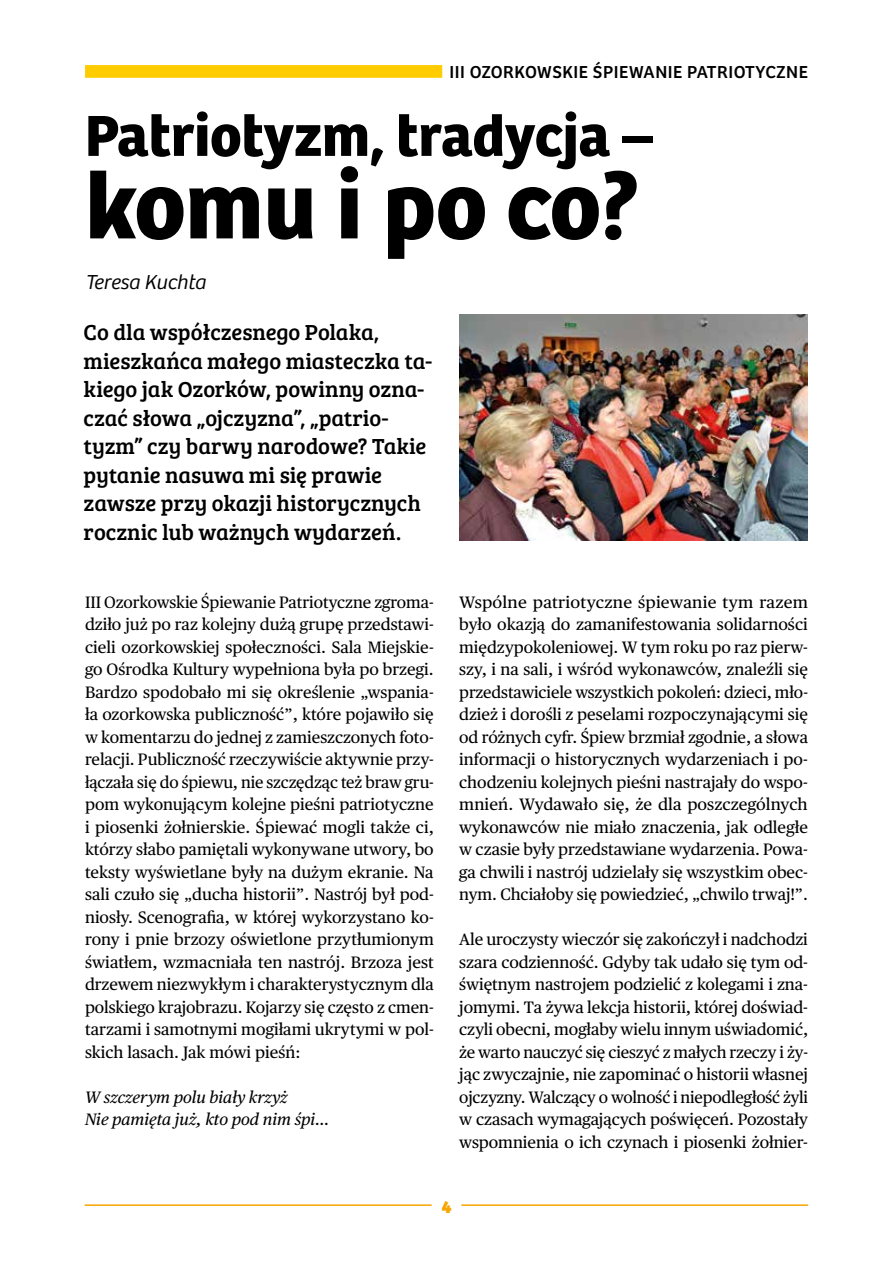
<style>
.page{position:relative;width:893px;height:1263px;background:#fff}
.page>*{position:absolute;margin:0;border:0;box-sizing:border-box;transform-origin:0 0}
.t1{font:700 97.5px "Bree";color:#000}
.t2{font:700 60px "Bree";color:#000}
.t3{font:22.5px/28.5px "Bree Serif";letter-spacing:-.005em;color:#000}
.t4{font:italic 300 21px "Bree";color:#000}
.t5{font:18px "Bree";letter-spacing:.03em;color:#000}
.t6{font:800 18px "Bree";color:#f7a600}
.t7{font:16.5px/22.5px "Publico Text";color:#000;text-align:justify}
.t8{font:italic 16.5px/22.5px "Publico Text";color:#000}
</style>
<div class="page">
<hr style="left:85px;top:1204px;width:723px;height:2px;background:#f7a600">
<div style="left:432px;top:1190px;width:29px;height:30px;background:#fff;border-radius:50%"></div>
<div style="left:85px;top:65px;width:357px;height:13px;background:#fc0"></div>
<img style="left:459px;top:315px;width:349px;height:225px">
<p class="t5" style="left:449px;top:61px;width:360px">III OZORKOWSKIE ŚPIEWANIE PATRIOTYCZNE</p>
<h2 class="t2" style="left:85px;top:100px;width:569px">Patriotyzm, tradycja –</h2>
<h1 class="t1" style="left:85px;top:147px;width:556px">komu i po co?</h1>
<p class="t4" style="left:85px;top:271px;width:122px">Teresa Kuchta</p>
<p class="t3" style="left:84px;top:317px;width:350px">Co dla współczesnego Polaka, mieszkańca małego miasteczka ta&shy;kiego jak Ozorków, powinny ozna&shy;czać słowa „ojczyzna”, „patrio&shy;tyzm” czy barwy narodowe? Takie pytanie nasuwa mi się prawie zawsze przy okazji historycznych rocznic lub ważnych wydarzeń.</p>
<p class="t7" style="left:85px;top:589px;width:350px">III Ozorkowskie Śpiewanie Patriotyczne zgroma&shy;dziło już po raz kolejny dużą grupę przedstawi&shy;cieli ozorkowskiej społeczności. Sala Miejskie&shy;go Ośrodka Kultury wypełniona była po brzegi.<br>Bardzo spodobało mi się określenie „wspania&shy;ła ozorkowska publiczność”, które pojawiło się w komentarzu do jednej z zamieszczonych foto&shy;relacji. Publiczność rzeczywiście aktywnie przy&shy;łączała się do śpiewu, nie szczędząc też braw gru&shy;pom wykonującym kolejne pieśni patriotyczne i piosenki żołnierskie. Śpiewać mogli także ci, którzy słabo pamiętali wykonywane utwory, bo teksty wyświetlane były na dużym ekranie. Na sali czuło się „ducha historii”. Nastrój był pod&shy;niosły. Scenografia, w której wykorzystano ko&shy;rony i pnie brzozy oświetlone przytłumionym światłem, wzmacniała ten nastrój. Brzoza jest drzewem niezwykłym i charakterystycznym dla polskiego krajobrazu. Kojarzy się często z cmen&shy;tarzami i samotnymi mogiłami ukrytymi w pol&shy;skich lasach. Jak mówi pieśń:</p>
<p class="t8" style="left:85px;top:1085px;width:246px">W szczerym polu biały krzyż<br>Nie pamięta już, kto pod nim śpi…</p>
<p class="t7" style="left:459px;top:589px;width:350px">Wspólne patriotyczne śpiewanie tym razem było okazją do zamanifestowania solidarności międzypokoleniowej. W tym roku po raz pierw&shy;szy, i na sali, i wśród wykonawców, znaleźli się przedstawiciele wszystkich pokoleń: dzieci, mło&shy;dzież i dorośli z peselami rozpoczynającymi się od różnych cyfr. Śpiew brzmiał zgodnie, a słowa informacji o historycznych wydarzeniach i po&shy;chodzeniu kolejnych pieśni nastrajały do wspo&shy;mnień. Wydawało się, że dla poszczególnych wykonawców nie miało znaczenia, jak odległe w czasie były przedstawiane wydarzenia. Powa&shy;ga chwili i nastrój udzielały się wszystkim obec&shy;nym. Chciałoby się powiedzieć, „chwilo trwaj!”.</p>
<p class="t7" style="left:459px;top:927px;width:350px">Ale uroczysty wieczór się zakończył i nadchodzi szara codzienność. Gdyby tak udało się tym od&shy;świętnym nastrojem podzielić z kolegami i zna&shy;jomymi. Ta żywa lekcja historii, której doświad&shy;czyli obecni, mogłaby wielu innym uświadomić, że warto nauczyć się cieszyć z małych rzeczy i ży&shy;jąc zwyczajnie, nie zapominać o historii własnej ojczyzny. Walczący o wolność i niepodległość żyli w czasach wymagających poświęceń. Pozostały wspomnienia o ich czynach i piosenki żołnier-</p>
<p class="t6" style="left:441px;top:1196px;width:12px">4</p>
</div>
